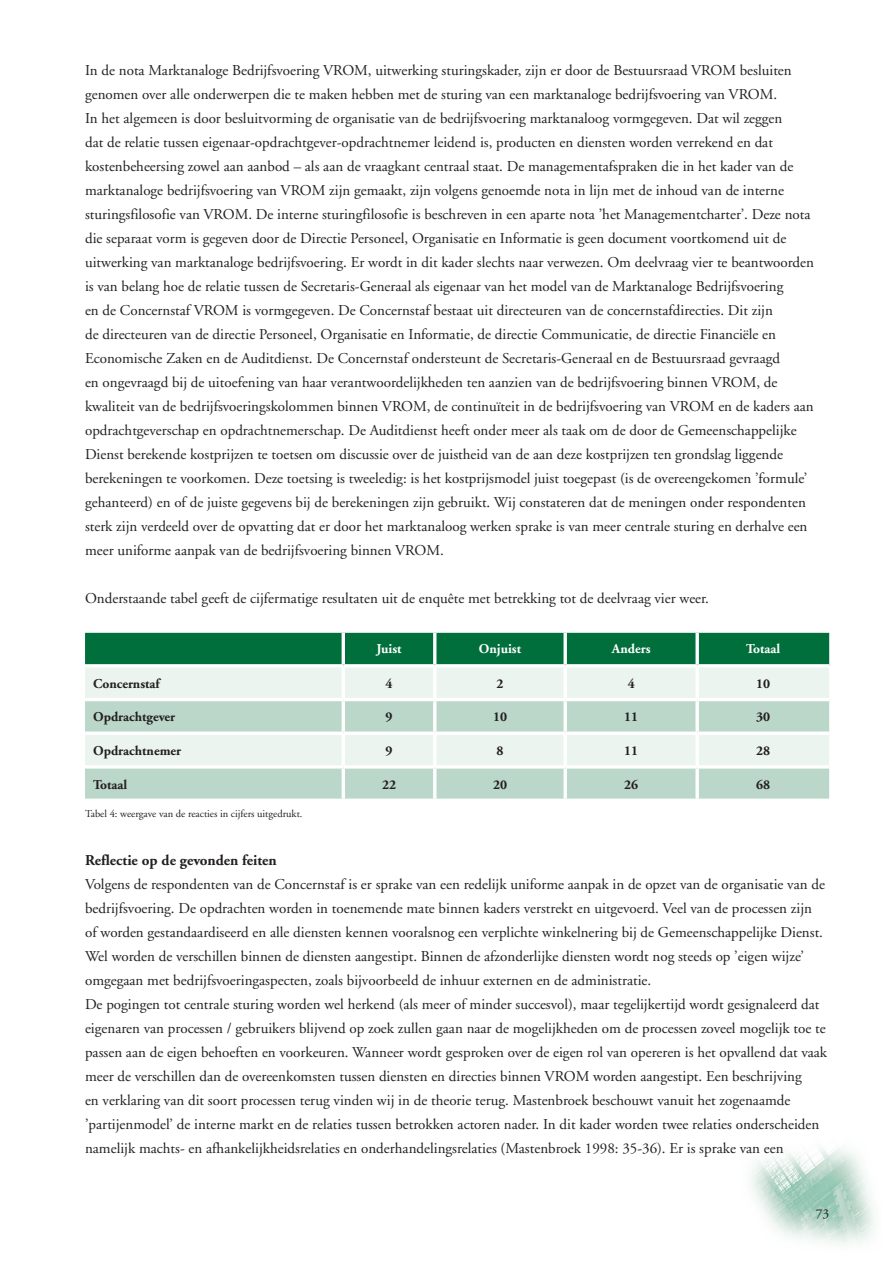
<style>
.page{position:relative;width:893px;height:1263px;background:#fff}
.page>*{position:absolute;margin:0;border:0;box-sizing:border-box;transform-origin:0 0}
.t1{font:15px/24px "Adobe Garamond";color:#231f20}
.t2{font:700 15px "Adobe Garamond";color:#231f20}
.t3{font:700 13.5px "Adobe Garamond";color:#231f20}
.t4{font:700 13.5px "Adobe Garamond";color:#fff}
.t5{font:13.5px "Adobe Garamond Pro";color:#231f20}
.t6{font:10.5px "Adobe Garamond";color:#231f20}
</style>
<div class="page">
<img style="left:750px;top:1147px;width:125px;height:98px">
<div style="left:85px;top:633px;width:744px;height:31px;background:#006f3c"></div>
<div style="left:85px;top:668px;width:744px;height:30px;background:#ebf4ef"></div>
<svg style="left:85px;top:701px;width:744px;height:98px;background:#cbe0d6"></svg>
<hr style="left:342px;top:633px;width:3px;height:31px;background:#fff">
<hr style="left:433px;top:633px;width:3px;height:31px;background:#fff">
<svg style="left:563px;top:633px;width:4px;height:31px"></svg>
<svg style="left:695px;top:633px;width:4px;height:31px"></svg>
<hr style="left:342px;top:667px;width:3px;height:31px;background:#fff">
<hr style="left:433px;top:667px;width:3px;height:31px;background:#fff">
<hr style="left:563px;top:667px;width:4px;height:31px;background:#fff">
<hr style="left:695px;top:667px;width:4px;height:31px;background:#fff">
<hr style="left:342px;top:701px;width:3px;height:30px;background:#fff">
<hr style="left:433px;top:701px;width:3px;height:30px;background:#fff">
<svg style="left:563px;top:701px;width:4px;height:30px"></svg>
<svg style="left:695px;top:701px;width:4px;height:30px"></svg>
<svg style="left:85px;top:731px;width:258px;height:4px"></svg>
<svg style="left:343px;top:731px;width:92px;height:4px"></svg>
<hr style="left:342px;top:735px;width:3px;height:30px;background:#fff">
<svg style="left:435px;top:731px;width:130px;height:4px"></svg>
<hr style="left:433px;top:735px;width:3px;height:30px;background:#fff">
<svg style="left:565px;top:731px;width:132px;height:4px"></svg>
<hr style="left:563px;top:735px;width:4px;height:30px;background:#fff">
<svg style="left:697px;top:731px;width:132px;height:4px"></svg>
<hr style="left:695px;top:735px;width:4px;height:30px;background:#fff">
<svg style="left:85px;top:765px;width:258px;height:4px"></svg>
<svg style="left:343px;top:765px;width:92px;height:4px"></svg>
<hr style="left:342px;top:769px;width:3px;height:30px;background:#fff">
<svg style="left:435px;top:765px;width:130px;height:4px"></svg>
<hr style="left:433px;top:769px;width:3px;height:30px;background:#fff">
<svg style="left:565px;top:765px;width:132px;height:4px"></svg>
<svg style="left:563px;top:769px;width:4px;height:30px"></svg>
<svg style="left:697px;top:765px;width:132px;height:4px"></svg>
<svg style="left:695px;top:769px;width:4px;height:30px"></svg>
<p class="t1" style="left:85px;top:58px;width:730px">In de nota Marktanaloge Bedrijfsvoering VROM, uitwerking sturingskader, zijn er door de Bestuursraad VROM besluiten genomen over alle onderwerpen die te maken hebben met de sturing van een marktanaloge bedrijfsvoering van VROM.<br>In het algemeen is door besluitvorming de organisatie van de bedrijfsvoering marktanaloog vormgegeven. Dat wil zeggen<br>dat de relatie tussen eigenaar-opdrachtgever-opdrachtnemer leidend is, producten en diensten worden verrekend en dat kostenbeheersing zowel aan aanbod – als aan de vraagkant centraal staat. De managementafspraken die in het kader van de marktanaloge bedrijfsvoering van VROM zijn gemaakt, zijn volgens genoemde nota in lijn met de inhoud van de interne sturingsfilosofie van VROM. De interne sturingfilosofie is beschreven in een aparte nota ’het Managementcharter’. Deze nota die separaat vorm is gegeven door de Directie Personeel, Organisatie en Informatie is geen document voortkomend uit de uitwerking van marktanaloge bedrijfsvoering. Er wordt in dit kader slechts naar verwezen. Om deelvraag vier te beantwoorden is van belang hoe de relatie tussen de Secretaris-Generaal als eigenaar van het model van de Marktanaloge Bedrijfsvoering<br>en de Concernstaf VROM is vormgegeven. De Concernstaf bestaat uit directeuren van de concernstafdirecties. Dit zijn<br>de directeuren van de directie Personeel, Organisatie en Informatie, de directie Communicatie, de directie Financiële en Economische Zaken en de Auditdienst. De Concernstaf ondersteunt de Secretaris-Generaal en de Bestuursraad gevraagd<br>en ongevraagd bij de uitoefening van haar verantwoordelijkheden ten aanzien van de bedrijfsvoering binnen VROM, de kwaliteit van de bedrijfsvoeringskolommen binnen VROM, de continuïteit in de bedrijfsvoering van VROM en de kaders aan opdrachtgeverschap en opdrachtnemerschap. De Auditdienst heeft onder meer als taak om de door de Gemeenschappelijke Dienst berekende kostprijzen te toetsen om discussie over de juistheid van de aan deze kostprijzen ten grondslag liggende berekeningen te voorkomen. Deze toetsing is tweeledig: is het kostprijsmodel juist toegepast (is de overeengekomen ’formule’ gehanteerd) en of de juiste gegevens bij de berekeningen zijn gebruikt. Wij constateren dat de meningen onder respondenten sterk zijn verdeeld over de opvatting dat er door het marktanaloog werken sprake is van meer centrale sturing en derhalve een meer uniforme aanpak van de bedrijfsvoering binnen VROM.</p>
<p class="t1" style="left:85px;top:586px;width:625px">Onderstaande tabel geeft de cijfermatige resultaten uit de enquête met betrekking tot de deelvraag vier weer.</p>
<p class="t4" style="left:376px;top:642px;width:27px">Juist</p>
<p class="t4" style="left:479px;top:642px;width:44px">Onjuist</p>
<p class="t4" style="left:612px;top:642px;width:40px">Anders</p>
<p class="t4" style="left:746px;top:642px;width:36px">Totaal</p>
<p class="t3" style="left:93px;top:676px;width:68px">Concernstaf</p>
<p class="t3" style="left:386px;top:676px;width:9px">4</p>
<p class="t3" style="left:496px;top:676px;width:9px">2</p>
<p class="t3" style="left:628px;top:676px;width:9px">4</p>
<p class="t3" style="left:756px;top:676px;width:16px">10</p>
<p class="t3" style="left:93px;top:710px;width:84px">Opdrachtgever</p>
<p class="t3" style="left:386px;top:710px;width:9px">9</p>
<p class="t3" style="left:493px;top:710px;width:16px">10</p>
<p class="t3" style="left:624px;top:710px;width:16px">11</p>
<p class="t3" style="left:756px;top:710px;width:16px">30</p>
<p class="t3" style="left:93px;top:743px;width:90px">Opdrachtnemer</p>
<p class="t3" style="left:386px;top:743px;width:9px">9</p>
<p class="t3" style="left:496px;top:743px;width:9px">8</p>
<p class="t3" style="left:624px;top:743px;width:16px">11</p>
<p class="t3" style="left:756px;top:743px;width:16px">28</p>
<p class="t3" style="left:93px;top:777px;width:36px">Totaal</p>
<p class="t3" style="left:382px;top:777px;width:16px">22</p>
<p class="t3" style="left:493px;top:777px;width:16px">20</p>
<p class="t3" style="left:624px;top:777px;width:16px">26</p>
<p class="t3" style="left:756px;top:777px;width:16px">68</p>
<p class="t6" style="left:85px;top:808px;width:219px">Tabel 4: weergave van de reacties in cijfers uitgedrukt.</p>
<p class="t2" style="left:85px;top:852px;width:193px">Reflectie op de gevonden feiten</p>
<p class="t1" style="left:85px;top:872px;width:744px">Volgens de respondenten van de Concernstaf is er sprake van een redelijk uniforme aanpak in de opzet van de organisatie van de bedrijfsvoering. De opdrachten worden in toenemende mate binnen kaders verstrekt en uitgevoerd. Veel van de processen zijn of worden gestandaardiseerd en alle diensten kennen vooralsnog een verplichte winkelnering bij de Gemeenschappelijke Dienst.<br>Wel worden de verschillen binnen de diensten aangestipt. Binnen de afzonderlijke diensten wordt nog steeds op ’eigen wijze’ omgegaan met bedrijfsvoeringaspecten, zoals bijvoorbeeld de inhuur externen en de administratie.<br>De pogingen tot centrale sturing worden wel herkend (als meer of minder succesvol), maar tegelijkertijd wordt gesignaleerd dat eigenaren van processen / gebruikers blijvend op zoek zullen gaan naar de mogelijkheden om de processen zoveel mogelijk toe te passen aan de eigen behoeften en voorkeuren. Wanneer wordt gesproken over de eigen rol van opereren is het opvallend dat vaak meer de verschillen dan de overeenkomsten tussen diensten en directies binnen VROM worden aangestipt. Een beschrijving<br>en verklaring van dit soort processen terug vinden wij in de theorie terug. Mastenbroek beschouwt vanuit het zogenaamde ’partijenmodel’ de interne markt en de relaties tussen betrokken actoren nader. In dit kader worden twee relaties onderscheiden namelijk machts- en afhankelijkheidsrelaties en onderhandelingsrelaties (Mastenbroek 1998: 35-36). Er is sprake van een</p>
<p class="t5" style="left:816px;top:1205px;width:8px">73</p>
</div>
